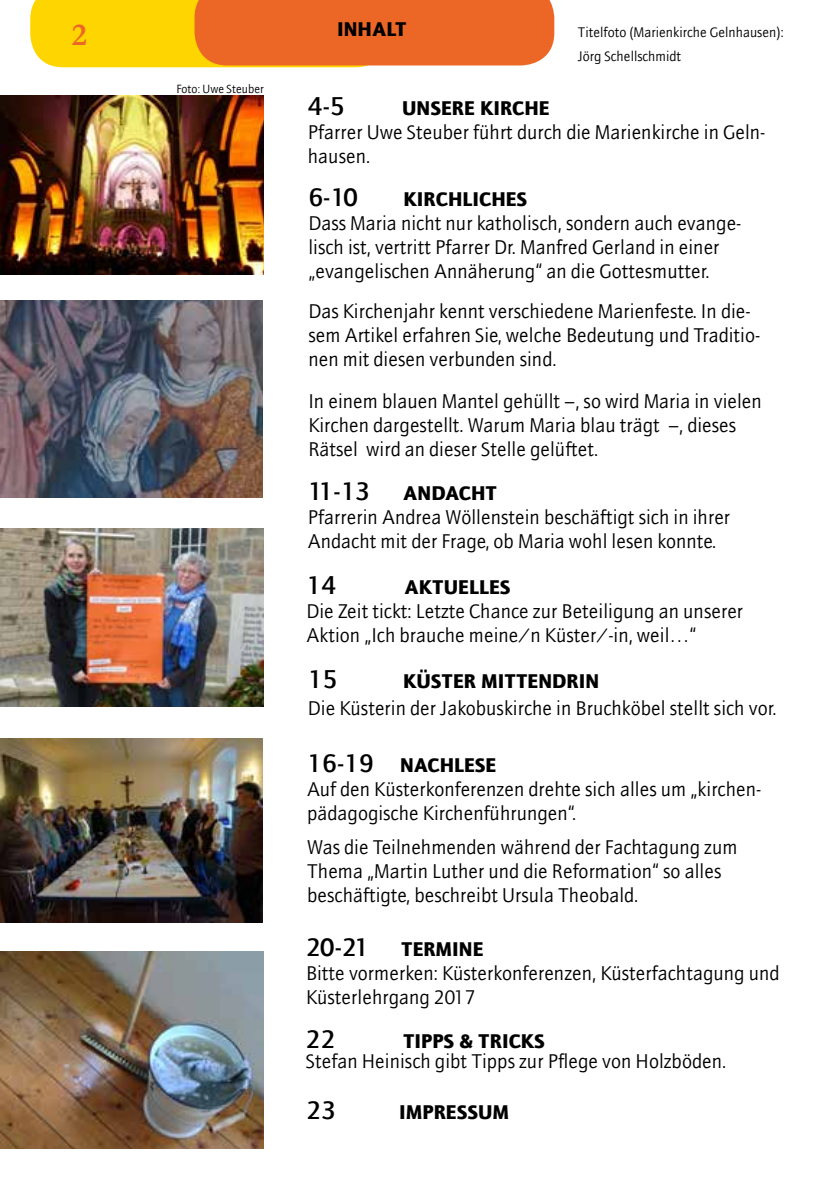
<style>
.page{position:relative;width:840px;height:1191px;background:#fff}
.page>*{position:absolute;margin:0;border:0;box-sizing:border-box;transform-origin:0 0}
.t1{font:700 32px "Garamond";color:#ec6726}
.t2{font:500 26px "AT Quay Sans";color:#000}
.t3{font:20px/24px "AT Quay Sans";color:#000}
.t4{font:900 20px "AT Quay Sans";color:#000}
.t5{font:14px/24px "AT Quay Sans";color:#000}
.t6{font:12px "AT Quay Sans";color:#000}
.s1{font-weight:500;font-size:26px}
.s2{font-weight:900}
</style>
<div class="page">
<svg style="left:30px;top:0;width:524px;height:67px"></svg>
<img style="left:0;top:95px;width:263px;height:179px">
<img style="left:0;top:528px;width:263px;height:178px">
<img style="left:0;top:738px;width:262px;height:185px">
<img style="left:0;top:951px;width:263px;height:197px">
<img style="left:0;top:300px;width:262px;height:198px">
<h1 class="t1" style="left:72px;top:13px;width:17px">2</h1>
<p class="t4" style="left:337px;top:17px;width:71px">INHALT</p>
<p class="t6" style="left:176px;top:82px;width:89px">Foto: Uwe Steuber</p>
<p class="t5" style="left:577px;top:20px;width:207px">Titelfoto (Marienkirche Gelnhausen):<br>Jörg Schellschmidt</p>
<h2 class="t2" style="left:308px;top:91px;width:39px">4-5</h2>
<p class="t4" style="left:402px;top:96px;width:149px">UNSERE KIRCHE</p>
<p class="t3" style="left:308px;top:120px;width:459px">Pfarrer Uwe Steuber führt durch die Marienkirche in Geln&shy;hausen.</p>
<h2 class="t2" style="left:308px;top:181px;width:51px">6-10</h2>
<p class="t4" style="left:403px;top:187px;width:125px">KIRCHLICHES</p>
<p class="t3" style="left:308px;top:211px;width:434px">Dass Maria nicht nur katholisch, sondern auch evange&shy;lisch ist, vertritt Pfarrer Dr. Manfred Gerland in einer „evangelischen Annäherung“ an die Gottesmutter.</p>
<p class="t3" style="left:308px;top:299px;width:453px">Das Kirchenjahr kennt verschiedene Marienfeste. In die&shy;sem Artikel erfahren Sie, welche Bedeutung und Traditio&shy;nen mit diesen verbunden sind.</p>
<p class="t3" style="left:308px;top:389px;width:455px">In einem blauen Mantel gehüllt –, so wird Maria in vielen<br>Kirchen dargestellt. Warum Maria blau trägt –, dieses<br>Rätsel wird an dieser Stelle gelüftet.</p>
<h2 class="t2" style="left:308px;top:475px;width:64px">11-13</h2>
<p class="t4" style="left:403px;top:480px;width:95px">ANDACHT</p>
<p class="t3" style="left:308px;top:505px;width:423px">Pfarrerin Andrea Wöllenstein beschäftigt sich in ihrer<br>Andacht mit der Frage, ob Maria wohl lesen konnte.</p>
<h2 class="t2" style="left:306px;top:570px;width:31px">14</h2>
<p class="t4" style="left:404px;top:575px;width:107px">AKTUELLES</p>
<p class="t3" style="left:306px;top:599px;width:438px">Die Zeit tickt: Letzte Chance zur Beteiligung an unserer<br>Aktion „Ich brauche meine/n Küster/-in, weil…“</p>
<h2 class="t2" style="left:308px;top:664px;width:31px">15</h2>
<p class="t4" style="left:403px;top:669px;width:197px">KÜSTER MITTENDRIN</p>
<p class="t3" style="left:308px;top:696px;width:470px">Die Küsterin der Jakobuskirche in Bruchköbel stellt sich vor.</p>
<h2 class="t2" style="left:307px;top:747px;width:68px">16-19</h2>
<p class="t4" style="left:400px;top:753px;width:98px">NACHLESE</p>
<p class="t3" style="left:307px;top:777px;width:455px">Auf den Küsterkonferenzen drehte sich alles um „kirchen&shy;pädagogische Kirchenführungen“.</p>
<p class="t3" style="left:307px;top:835px;width:432px">Was die Teilnehmenden während der Fachtagung zum<br>Thema „Martin Luther und die Reformation“ so alles beschäftigte, beschreibt Ursula Theobald.</p>
<p class="t3" style="left:306px;top:936px;width:474px"><span class="s1">20-21</span> <span class="s2">TERMINE<br></span>Bitte vormerken: Küsterkonferenzen, Küsterfachtagung und<br>Küsterlehrgang 2017</p>
<h2 class="t2" style="left:306px;top:1023px;width:31px">22</h2>
<p class="t4" style="left:403px;top:1028px;width:143px">TIPPS &amp; TRICKS</p>
<p class="t3" style="left:306px;top:1048px;width:421px">Stefan Heinisch gibt Tipps zur Pflege von Holzböden.</p>
<h2 class="t2" style="left:306px;top:1094px;width:31px">23</h2>
<p class="t4" style="left:399px;top:1100px;width:111px">IMPRESSUM</p>
</div>
